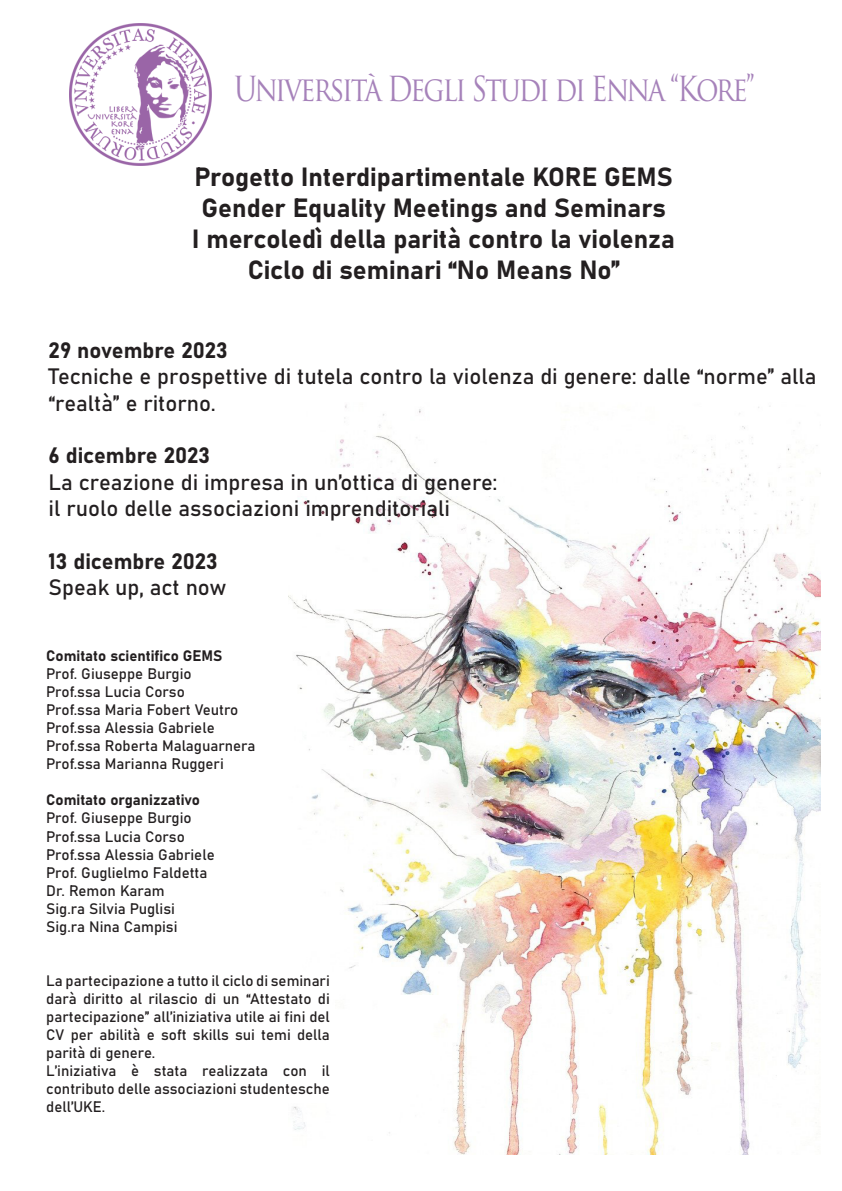
<style>
.page{position:relative;width:842px;height:1191px;background:#fff}
.page>*{position:absolute;margin:0;border:0;box-sizing:border-box;transform-origin:0 0}
.t1{font:33.6px "Trajan Pro";letter-spacing:-.075em;color:#a682ba;scale:.83 1}
.t2{font:26px "Bahnschrift";color:#231f20}
.t3{font:22px/26.4px "Bahnschrift";color:#231f20}
.t4{font:15px/18px "Bahnschrift";color:#231f20;text-align:justify}
</style>
<div class="page">
<img style="left:288px;top:404px;width:533px;height:751px">
<img style="left:70px;top:23px;width:142px;height:142px">
<p class="t1" style="left:234px;top:68px;width:629px">Università Degli Studi di Enna “Kore”</p>
<p class="t2" style="left:195px;top:157px;width:480px">Progetto Interdipartimentale KORE GEMS</p>
<p class="t2" style="left:201px;top:188px;width:466px">Gender Equality Meetings and Seminars</p>
<p class="t2" style="left:192px;top:219px;width:484px">I mercoledì della parità contro la violenza</p>
<p class="t2" style="left:248px;top:250px;width:373px">Ciclo di seminari “No Means No”</p>
<p class="t3" style="left:49px;top:335px;width:181px">29 novembre 2023</p>
<p class="t3" style="left:49px;top:362px;width:769px">Tecniche e prospettive di tutela contro la violenza di genere: dalle “norme” alla “realtà” e ritorno.</p>
<p class="t3" style="left:49px;top:441px;width:163px">6 dicembre 2023</p>
<p class="t3" style="left:49px;top:467px;width:450px">La creazione di impresa in un’ottica di genere:</p>
<p class="t3" style="left:49px;top:494px;width:403px">il ruolo delle associazioni imprenditoriali</p>
<p class="t3" style="left:49px;top:546px;width:171px">13 dicembre 2023</p>
<p class="t3" style="left:49px;top:573px;width:179px">Speak up, act now</p>
<p class="t4" style="left:46px;top:646px;width:177px">Comitato scientifico GEMS</p>
<p class="t4" style="left:46px;top:664px;width:147px">Prof. Giuseppe Burgio</p>
<p class="t4" style="left:46px;top:682px;width:140px">Prof.ssa Lucia Corso</p>
<p class="t4" style="left:46px;top:700px;width:194px">Prof.ssa Maria Fobert Veutro</p>
<p class="t4" style="left:46px;top:718px;width:170px">Prof.ssa Alessia Gabriele</p>
<p class="t4" style="left:46px;top:736px;width:211px">Prof.ssa Roberta Malaguarnera</p>
<p class="t4" style="left:46px;top:754px;width:179px">Prof.ssa Marianna Ruggeri</p>
<p class="t4" style="left:46px;top:790px;width:155px">Comitato organizzativo</p>
<p class="t4" style="left:46px;top:808px;width:147px">Prof. Giuseppe Burgio</p>
<p class="t4" style="left:46px;top:826px;width:140px">Prof.ssa Lucia Corso</p>
<p class="t4" style="left:46px;top:844px;width:170px">Prof.ssa Alessia Gabriele</p>
<p class="t4" style="left:46px;top:862px;width:163px">Prof. Guglielmo Faldetta</p>
<p class="t4" style="left:46px;top:880px;width:120px">Dr. Remon Karam</p>
<p class="t4" style="left:46px;top:898px;width:130px">Sig.ra Silvia Puglisi</p>
<p class="t4" style="left:46px;top:916px;width:133px">Sig.ra Nina Campisi</p>
<p class="t4" style="left:46px;top:970px;width:285px">La partecipazione a tutto il ciclo di seminari darà diritto al rilascio di un “Attestato di partecipazione” all’iniziativa utile ai fini del CV per abilità e soft skills sui temi della parità di genere.</p>
<p class="t4" style="left:46px;top:1060px;width:285px">L’iniziativa è stata realizzata con il contributo delle associazioni studentesche dell’UKE.</p>
</div>
